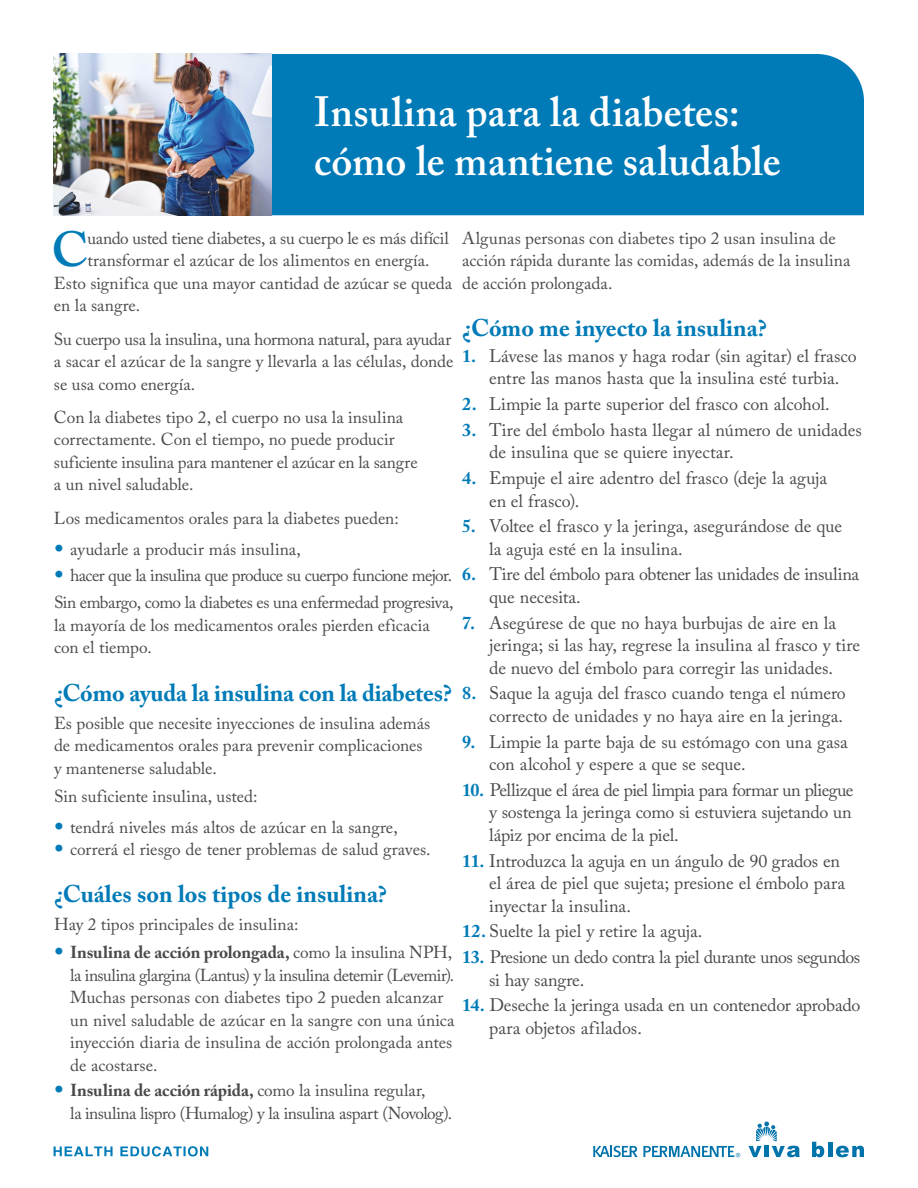
<style>
.page{position:relative;width:918px;height:1188px;background:#fff}
.page>*{position:absolute;margin:0;border:0;box-sizing:border-box;transform-origin:0 0}
.t1{font:600 48.9px "Adobe Caslon Pro";color:#007bb7}
.t2{font:600 42px/49.5px "Adobe Caslon Pro";letter-spacing:.005em;color:#fff}
.t3{font:700 24px "Adobe Caslon Pro";color:#007bb7}
.t4{font:19.5px "Avenir LT Std";color:#007bb7}
.t5{font:18px/22.5px "Adobe Caslon Pro";letter-spacing:-.005em;color:#4a4a49}
.t6{font:18px/22.5px "Adobe Caslon Pro";letter-spacing:-.025em;color:#4a4a49}
.t7{font:17.25px/22.5px "Adobe Caslon Pro";letter-spacing:-.005em;color:#4a4a49}
.t8{font:17.25px/22.5px "Adobe Caslon Pro";letter-spacing:-.03em;color:#4a4a49}
.t9{font:17.25px "Adobe Caslon Pro";letter-spacing:-.035em;color:#4a4a49}
.s1{font-weight:700;color:#007bb7}
.s2{font-family:"Avenir LT Std";font-size:19.5px;color:#007bb7}
.s3{font-weight:700}
</style>
<div class="page">
<div style="left:271px;top:54px;width:593px;height:161px;background:#007bb7"></div>
<svg style="left:593px;top:1146px;width:147px;height:11px"></svg>
<svg style="left:749px;top:1122px;width:51px;height:35px"></svg>
<svg style="left:812px;top:1142px;width:52px;height:15px"></svg>
<svg style="left:54px;top:1147px;width:59px;height:9px"></svg>
<svg style="left:120px;top:1146px;width:88px;height:10px"></svg>
<img style="left:54px;top:54px;width:217px;height:161px">
<h1 class="t2" style="left:314px;top:86px;width:468px">Insulina para la diabetes: cómo le mantiene saludable</h1>
<p class="t1" style="left:52px;top:221px;width:38px">C</p>
<p class="t7" style="left:87px;top:227px;width:363px">uando usted tiene diabetes, a su cuerpo le es más difícil</p>
<p class="t7" style="left:462px;top:227px;width:390px">Algunas personas con diabetes tipo 2 usan insulina de acción rápida durante las comidas, además de la insulina de acción prolongada.</p>
<p class="t3" style="left:462px;top:314px;width:306px">¿Cómo me inyecto la insulina?</p>
<p class="t5" style="left:462px;top:344px;width:396px;text-align:center"><span class="s1">1.</span> Lávese las manos y haga rodar (sin agitar) el frasco entre las manos hasta que la insulina esté turbia.</p>
<p class="t5" style="left:462px;top:393px;width:369px"><span class="s1">2.</span> Limpie la parte superior del frasco con alcohol.</p>
<p class="t5" style="left:489px;top:418px;width:374px;text-indent:-27px"><span class="s1">3.</span> Tire del émbolo hasta llegar al número de unidades de insulina que se quiere inyectar.</p>
<p class="t5" style="left:489px;top:467px;width:339px;text-indent:-27px"><span class="s1">4.</span> Empuje el aire adentro del frasco (deje la aguja en el frasco).</p>
<p class="t5" style="left:489px;top:515px;width:355px;text-indent:-27px"><span class="s1">5.</span> Voltee el frasco y la jeringa, asegurándose de que la aguja esté en la insulina.</p>
<p class="t5" style="left:489px;top:563px;width:372px;text-indent:-27px"><span class="s1">6.</span> Tire del émbolo para obtener las unidades de insulina que necesita.</p>
<p class="t5" style="left:489px;top:611px;width:373px;text-indent:-27px"><span class="s1">7.</span> Asegúrese de que no haya burbujas de aire en la jeringa; si las hay, regrese la insulina al frasco y tire de nuevo del émbolo para corregir las unidades.</p>
<p class="t5" style="left:462px;top:682px;width:385px;text-align:right"><span class="s1">8.</span> Saque la aguja del frasco cuando tenga el número correcto de unidades y no haya aire en la jeringa.</p>
<p class="t5" style="left:489px;top:730px;width:360px;text-indent:-27px"><span class="s1">9.</span> Limpie la parte baja de su estómago con una gasa con alcohol y espere a que se seque.</p>
<p class="t5" style="left:489px;top:778px;width:366px;text-align:justify;text-indent:-27px"><span class="s1">10.</span> Pellizque el área de piel limpia para formar un pliegue y sostenga la jeringa como si estuviera sujetando un lápiz por encima de la piel.</p>
<p class="t5" style="left:489px;top:849px;width:357px;text-indent:-27px"><span class="s1">11.</span> Introduzca la aguja en un ángulo de 90 grados en el área de piel que sujeta; presione el émbolo para inyectar la insulina.</p>
<p class="t5" style="left:462px;top:920px;width:242px"><span class="s1">12.</span> Suelte la piel y retire la aguja.</p>
<p class="t6" style="left:489px;top:946px;width:373px;text-indent:-27px"><span class="s1">13.</span> Presione un dedo contra la piel durante unos segundos si hay sangre.</p>
<p class="t5" style="left:489px;top:994px;width:373px;text-indent:-27px"><span class="s1">14.</span> Deseche la jeringa usada en un contenedor aprobado para objetos afilados.</p>
<p class="t7" style="left:87px;top:249px;width:344px">transformar el azúcar de los alimentos en energía.</p>
<p class="t7" style="left:54px;top:272px;width:400px">Esto significa que una mayor cantidad de azúcar se queda</p>
<p class="t7" style="left:54px;top:294px;width:88px">en la sangre.</p>
<p class="t7" style="left:54px;top:327px;width:399px">Su cuerpo usa la insulina, una hormona natural, para ayudar</p>
<p class="t7" style="left:54px;top:350px;width:401px">a sacar el azúcar de la sangre y llevarla a las células, donde se usa como energía.</p>
<p class="t7" style="left:54px;top:406px;width:365px">Con la diabetes tipo 2, el cuerpo no usa la insulina correctamente. Con el tiempo, no puede producir suficiente insulina para mantener el azúcar en la sangre a un nivel saludable.</p>
<p class="t7" style="left:54px;top:506px;width:346px">Los medicamentos orales para la diabetes pueden:</p>
<p class="t7" style="left:54px;top:538px;width:248px"><span class="s2">•</span> ayudarle a producir más insulina,</p>
<p class="t9" style="left:54px;top:565px;width:400px"><span class="s2">•</span> hacer que la insulina que produce su cuerpo funcione mejor.</p>
<p class="t7" style="left:54px;top:591px;width:401px">Sin embargo, como la diabetes es una enfermedad progresiva, la mayoría de los medicamentos orales pierden eficacia con el tiempo.</p>
<h2 class="t3" style="left:54px;top:678px;width:399px">¿Cómo ayuda la insulina con la diabetes?</h2>
<p class="t7" style="left:54px;top:711px;width:378px">Es posible que necesite inyecciones de insulina además de medicamentos orales para prevenir complicaciones y mantenerse saludable.</p>
<p class="t7" style="left:54px;top:784px;width:205px">Sin suficiente insulina, usted:</p>
<p class="t7" style="left:54px;top:815px;width:345px"><span class="s2">•</span> tendrá niveles más altos de azúcar en la sangre,</p>
<p class="t7" style="left:54px;top:838px;width:378px"><span class="s2">•</span> correrá el riesgo de tener problemas de salud graves.</p>
<h2 class="t3" style="left:54px;top:880px;width:335px">¿Cuáles son los tipos de insulina?</h2>
<p class="t7" style="left:54px;top:913px;width:246px">Hay 2 tipos principales de insulina:</p>
<p class="t4" style="left:54px;top:940px;width:11px">•</p>
<p class="t7" style="left:70px;top:941px;width:386px"><span class="s3">Insulina de acción prolongada,</span> como la insulina NPH, la insulina glargina (Lantus) y la insulina detemir (Levemir).<br>Muchas personas con diabetes tipo 2 pueden alcanzar un nivel saludable de azúcar en la sangre con una única inyección diaria de insulina de acción prolongada antes de acostarse.</p>
<p class="t4" style="left:54px;top:1079px;width:11px">•</p>
<p class="t8" style="left:70px;top:1079px;width:384px"><span class="s3">Insulina de acción rápida,</span> como la insulina regular,<br>la insulina lispro (Humalog) y la insulina aspart (Novolog).</p>
</div>
